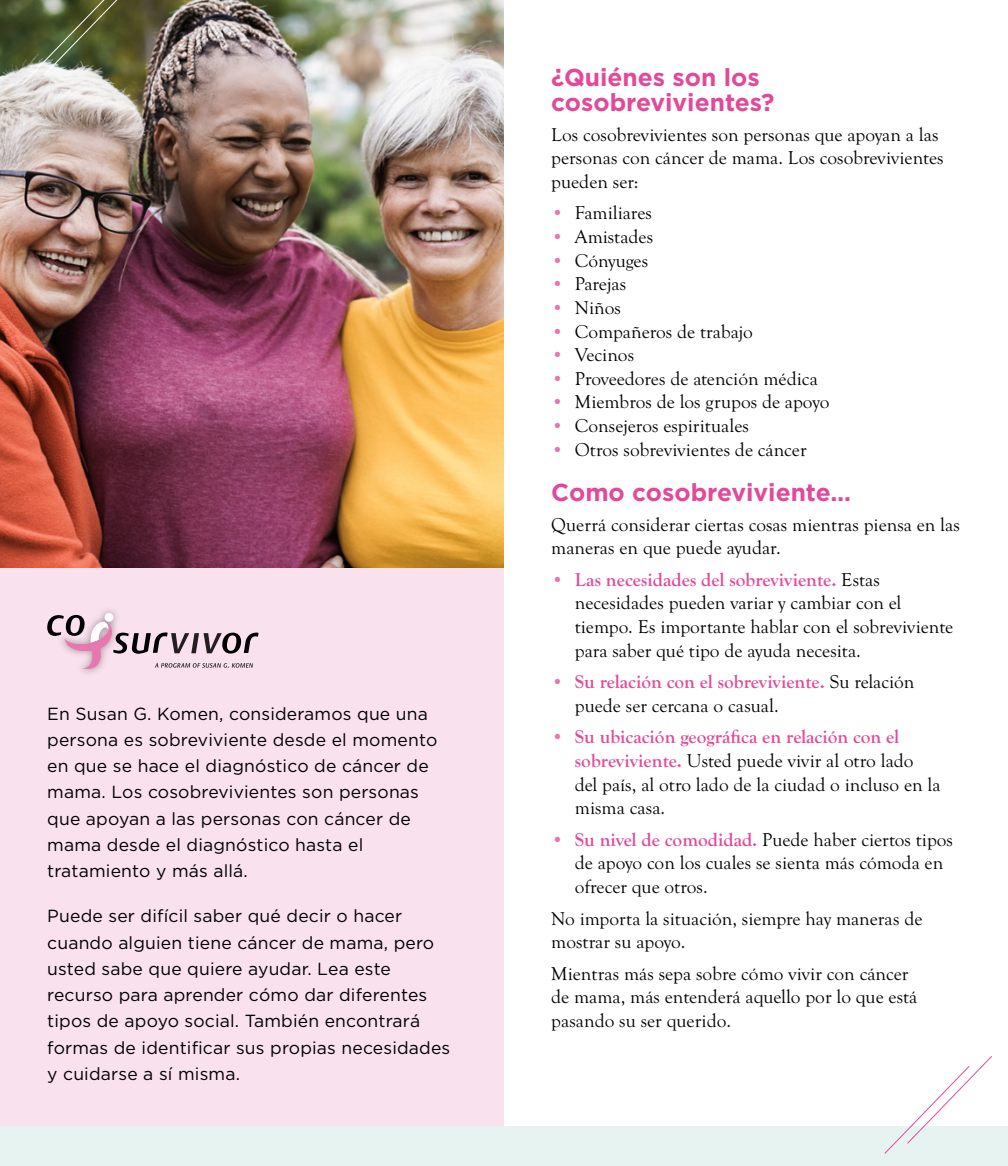
<style>
.page{position:relative;width:1008px;height:1166px;background:#fff}
.page>*{position:absolute;margin:0;border:0;box-sizing:border-box;transform-origin:0 0}
.t1{font:700 24.5px/24.5px "Gotham";color:#e2499a}
.t2{font:19.25px/23.6px "Goudy Old Sty";color:#000}
.t3{font:17.5px/26.2px "Gotham";letter-spacing:.01em;color:#000}
.s1{color:#e977af}
.s2{font-weight:700;color:#e977af}
.s3{font-weight:700;color:#e2499a}
</style>
<div class="page">
<div style="left:0;top:568px;width:504px;height:598px;background:#f9e1ed"></div>
<img style="left:0;top:0;width:504px;height:567px">
<svg style="left:20px;top:0;width:110px;height:86px;background:#6c7351"></svg>
<div style="left:0;top:1126px;width:1008px;height:40px;background:#e7f3f1"></div>
<div style="left:105px;top:613px;width:8px;height:9px;background:#fff;border-radius:50%"></div>
<svg style="left:47px;top:615px;width:212px;height:57px"></svg>
<svg style="left:884px;top:1056px;width:108px;height:98px"></svg>
<p class="t3" style="left:47px;top:700px;width:392px">En Susan G. Komen, consideramos que una persona es sobreviviente desde el momento en que se hace el diagnóstico de cáncer de mama. Los cosobrevivientes son personas que apoyan a las personas con cáncer de mama desde el diagnóstico hasta el tratamiento y más allá.</p>
<p class="t3" style="left:47px;top:903px;width:405px">Puede ser difícil saber qué decir o hacer cuando alguien tiene cáncer de mama, pero usted sabe que quiere ayudar. Lea este recurso para aprender cómo dar diferentes tipos de apoyo social. También encontrará formas de identificar sus propias necesidades y cuidarse a sí misma.</p>
<p class="t1" style="left:551px;top:65px;width:225px">¿Quiénes son los cosobrevivientes?</p>
<p class="t2" style="left:551px;top:123px;width:394px">Los cosobrevivientes son personas que apoyan a las personas con cáncer de mama. Los cosobrevivientes pueden ser:</p>
<p class="t2" style="left:551px;top:202px;width:102px"><span class="s1">•</span> Familiares</p>
<p class="t2" style="left:551px;top:225px;width:104px"><span class="s1">•</span> Amistades</p>
<p class="t2" style="left:551px;top:249px;width:99px"><span class="s1">•</span> Cónyuges</p>
<p class="t2" style="left:551px;top:272px;width:77px"><span class="s1">•</span> Parejas</p>
<p class="t2" style="left:551px;top:296px;width:71px"><span class="s1">•</span> Niños</p>
<p class="t2" style="left:551px;top:320px;width:203px"><span class="s1">•</span> Compañeros de trabajo</p>
<p class="t2" style="left:551px;top:343px;width:84px"><span class="s1">•</span> Vecinos</p>
<p class="t2" style="left:551px;top:367px;width:268px"><span class="s1">•</span> Proveedores de atención médica</p>
<p class="t2" style="left:551px;top:391px;width:280px"><span class="s1">•</span> Miembros de los grupos de apoyo</p>
<p class="t2" style="left:551px;top:414px;width:199px"><span class="s1">•</span> Consejeros espirituales</p>
<p class="t2" style="left:551px;top:438px;width:257px"><span class="s1">•</span> Otros sobrevivientes de cáncer</p>
<p class="t1" style="left:551px;top:479px;width:301px">Como cosobreviviente…</p>
<p class="t2" style="left:551px;top:513px;width:410px">Querrá considerar ciertas cosas mientras piensa en las maneras en que puede ayudar.</p>
<p class="t2" style="left:575px;top:568px;width:380px;text-indent:-24px"><span class="s2">•</span> <span class="s3">Las necesidades del sobreviviente.</span> Estas necesidades pueden variar y cambiar con el tiempo. Es importante hablar con el sobreviviente para saber qué tipo de ayuda necesita.</p>
<p class="t2" style="left:575px;top:670px;width:341px;text-indent:-24px"><span class="s2">•</span> <span class="s3">Su relación con el sobreviviente.</span> Su relación puede ser cercana o casual.</p>
<p class="t2" style="left:575px;top:725px;width:367px;text-indent:-24px"><span class="s2">•</span> <span class="s3">Su ubicación geográfica en relación con el sobreviviente.</span> Usted puede vivir al otro lado del país, al otro lado de la ciudad o incluso en la misma casa.</p>
<p class="t2" style="left:575px;top:828px;width:380px;text-indent:-24px"><span class="s2">•</span> <span class="s3">Su nivel de comodidad.</span> Puede haber ciertos tipos de apoyo con los cuales se sienta más cómoda en ofrecer que otros.</p>
<p class="t2" style="left:551px;top:906px;width:373px">No importa la situación, siempre hay maneras de mostrar su apoyo.</p>
<p class="t2" style="left:551px;top:962px;width:368px">Mientras más sepa sobre cómo vivir con cáncer de mama, más entenderá aquello por lo que está pasando su ser querido.</p>
</div>
